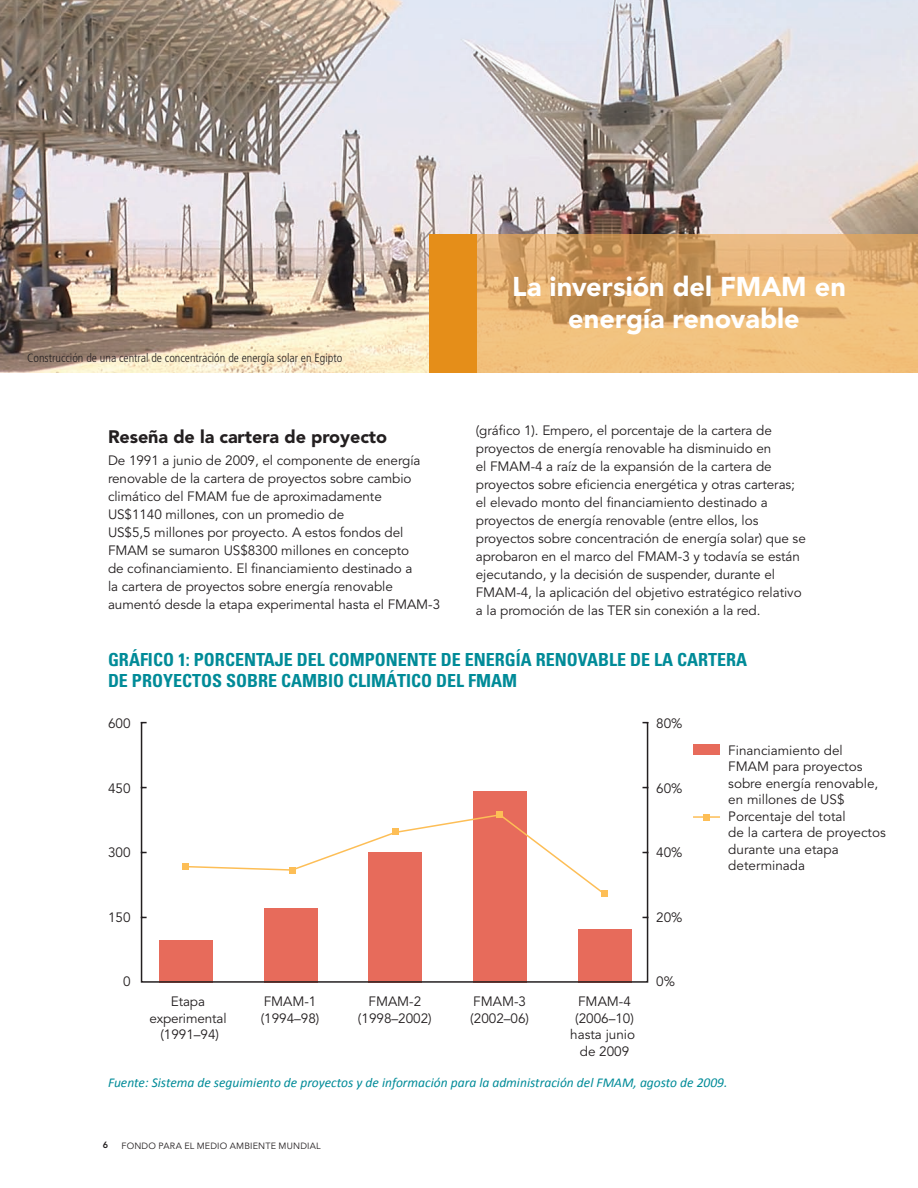
<style>
.page{position:relative;width:918px;height:1188px;background:#fff}
.page>*{position:absolute;margin:0;border:0;box-sizing:border-box;transform-origin:0 0}
.t1{font:900 27px/32.4px "Avenir";color:#fff;text-align:center}
.t2{font:700 condensed 18px/21px "Univers";color:#008b98}
.t3{font:900 18px "Avenir";letter-spacing:-.005em;color:#231f20}
.t4{font:13.5px/18px "Avenir";letter-spacing:-.005em;color:#231f20}
.t5{font:italic 13.5px "Calibri";color:#008b98}
.t6{font:300 condensed 12px "Frutiger";color:#231f20}
.t7{font:9px "Avenir";letter-spacing:.025em;color:#231f20}
.t8{font:800 9px "Avenir";color:#231f20}
</style>
<div class="page">
<img style="left:0;top:0;width:918px;height:372px">
<div style="left:693px;top:744px;width:27px;height:11px;background:#e76b5b"></div>
<svg style="left:140px;top:721px;width:509px;height:262px"></svg>
<div style="left:703px;top:814px;width:7px;height:6px;background:#fdbe56"></div>
<hr style="left:693px;top:816px;width:27px;height:2px;background:#fdbe56">
<svg style="left:477px;top:234px;width:441px;height:138px;background:#e1b070"></svg>
<div style="left:429px;top:234px;width:48px;height:138px;background:#e58e19"></div>
<p class="t6" style="left:27px;top:351px;width:317px">Construcción de una central de concentración de energía solar en Egipto</p>
<h2 class="t3" style="left:108px;top:426px;width:281px">Reseña de la cartera de proyecto</h2>
<p class="t4" style="left:108px;top:452px;width:334px">De 1991 a junio de 2009, el componente de energía renovable de la cartera de proyectos sobre cambio climático del FMAM fue de aproximadamente<br>US$1140 millones, con un promedio de<br>US$5,5 millones por proyecto. A estos fondos del FMAM se sumaron US$8300 millones en concepto<br>de cofinanciamiento. El financiamiento destinado a<br>la cartera de proyectos sobre energía renovable aumentó desde la etapa experimental hasta el FMAM-3</p>
<h1 class="t1" style="left:512px;top:270px;width:335px">La inversión del FMAM en energía renovable</h1>
<p class="t4" style="left:476px;top:421px;width:331px">(gráfico 1). Empero, el porcentaje de la cartera de proyectos de energía renovable ha disminuido en<br>el FMAM-4 a raíz de la expansión de la cartera de proyectos sobre eficiencia energética y otras carteras; el elevado monto del financiamiento destinado a proyectos de energía renovable (entre ellos, los proyectos sobre concentración de energía solar) que se aprobaron en el marco del FMAM-3 y todavía se están ejecutando, y la decisión de suspender, durante el FMAM-4, la aplicación del objetivo estratégico relativo a la promoción de las TER sin conexión a la red.</p>
<h2 class="t2" style="left:108px;top:649px;width:641px">GRÁFICO 1: PORCENTAJE DEL COMPONENTE DE ENERGÍA RENOVABLE DE LA CARTERA<br>DE PROYECTOS SOBRE CAMBIO CLIMÁTICO DEL FMAM</h2>
<p class="t4" style="left:108px;top:715px;width:24px">600</p>
<p class="t4" style="left:656px;top:715px;width:28px">80%</p>
<p class="t4" style="left:108px;top:779px;width:24px">450</p>
<p class="t4" style="left:108px;top:844px;width:24px">300</p>
<p class="t4" style="left:656px;top:779px;width:28px">60%</p>
<p class="t4" style="left:656px;top:844px;width:28px">40%</p>
<p class="t4" style="left:728px;top:742px;width:159px;line-height:16.5px">Financiamiento del<br>FMAM para proyectos sobre energía renovable, en millones de US$<br>Porcentaje del total<br>de la cartera de proyectos durante una etapa determinada</p>
<p class="t4" style="left:108px;top:908px;width:24px">150</p>
<p class="t4" style="left:656px;top:908px;width:28px">20%</p>
<p class="t4" style="left:123px;top:973px;width:9px">0</p>
<p class="t4" style="left:656px;top:973px;width:20px">0%</p>
<p class="t4" style="left:149px;top:994px;width:79px;line-height:16.5px;text-align:center">Etapa experimental (1991–94)</p>
<p class="t4" style="left:261px;top:994px;width:60px;line-height:16.5px">FMAM-1 (1994–98)</p>
<p class="t4" style="left:358px;top:994px;width:75px;line-height:16.5px;text-align:center">FMAM-2 (1998–2002)</p>
<p class="t4" style="left:470px;top:994px;width:60px;line-height:16.5px">FMAM-3 (2002–06)</p>
<p class="t4" style="left:570px;top:994px;width:67px;line-height:16.5px;text-align:center">FMAM-4 (2006–10) hasta junio de 2009</p>
<p class="t5" style="left:108px;top:1074px;width:621px">Fuente: Sistema de seguimiento de proyectos y de información para la administración del FMAM, agosto de 2009.</p>
<p class="t8" style="left:103px;top:1140px;width:7px">6</p>
<p class="t7" style="left:122px;top:1140px;width:14px">Fondo</p>
<p class="t7" style="left:159px;top:1140px;width:7px">para</p>
<p class="t7" style="left:184px;top:1140px;width:27px">el Medio</p>
<p class="t7" style="left:230px;top:1140px;width:13px">Ambiente</p>
<p class="t7" style="left:279px;top:1140px;width:15px">Mundial</p>
</div>
